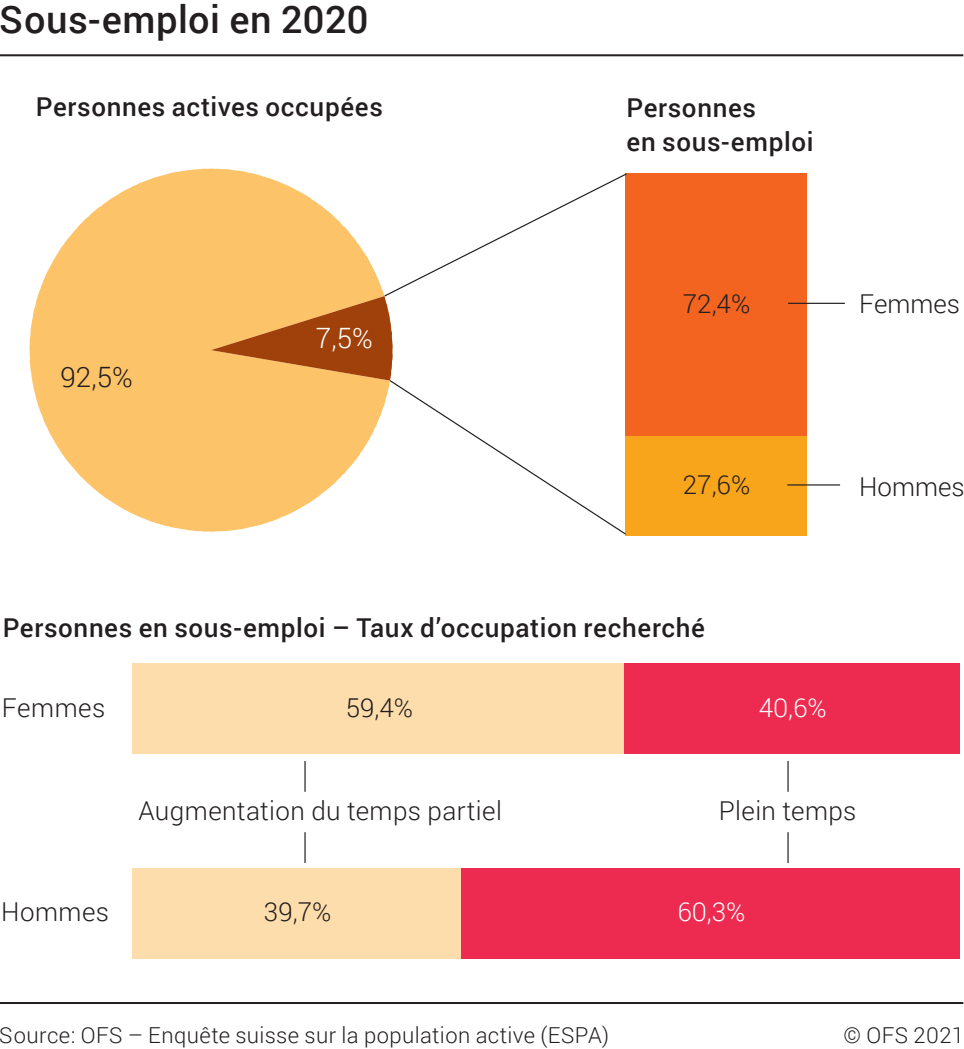
<style>
.page{position:relative;width:964px;height:1049px;background:#fff}
.page>*{position:absolute;margin:0;border:0;box-sizing:border-box;transform-origin:0 0}
.t1{font:500 38px "Roboto";letter-spacing:.01em;color:#231f20}
.t2{font:300 28px "Roboto";color:#231f20}
.t3{font:300 28px "Roboto";color:#fff}
.t4{font:500 26px/34px "Roboto";letter-spacing:.025em;color:#231f20}
.t5{font:300 26px "Roboto";letter-spacing:.015em;color:#231f20}
.t6{font:300 26px "Roboto";color:#fff}
.t7{font:300 22px "Roboto";letter-spacing:.02em;color:#231f20}
</style>
<div class="page">
<hr style="left:0;top:54px;width:963px;height:2px;background:#231f20">
<hr style="left:0;top:1002px;width:963px;height:2px;background:#231f20">
<div style="left:626px;top:435px;width:181px;height:101px;background:#f9a51b"></div>
<div style="left:626px;top:173px;width:181px;height:262px;background:#f36421"></div>
<div style="left:133px;top:664px;width:491px;height:90px;background:#feddac"></div>
<div style="left:624px;top:664px;width:335px;height:90px;background:#ed2a4f"></div>
<div style="left:133px;top:868px;width:328px;height:90px;background:#feddac"></div>
<div style="left:461px;top:868px;width:499px;height:90px;background:#ed2a4f"></div>
<hr style="left:787px;top:761px;width:2px;height:31px;background:#231f20">
<hr style="left:787px;top:832px;width:2px;height:31px;background:#231f20">
<hr style="left:304px;top:761px;width:2px;height:31px;background:#231f20">
<hr style="left:304px;top:832px;width:2px;height:31px;background:#231f20">
<hr style="left:787px;top:484px;width:53px;height:2px;background:#231f20">
<hr style="left:788px;top:303px;width:57px;height:1px;background:#231f20">
<svg style="left:390px;top:173px;width:238px;height:363px"></svg>
<svg style="left:29px;top:169px;width:361px;height:363px;fill:#fdc368"></svg>
<svg style="left:211px;top:296px;width:182px;height:85px;background:#ce823b"></svg>
<h1 class="t1" style="left:0;top:-8px;width:370px">Sous-emploi en 2020</h1>
<p class="t4" style="left:36px;top:88px;width:348px">Personnes actives occupées</p>
<p class="t4" style="left:626px;top:90px;width:188px">Personnes<br>en sous-emploi</p>
<p class="t2" style="left:60px;top:358px;width:74px">92,5%</p>
<p class="t3" style="left:316px;top:318px;width:59px">7,5%</p>
<p class="t5" style="left:683px;top:285px;width:69px">72,4%</p>
<p class="t5" style="left:683px;top:467px;width:69px">27,6%</p>
<p class="t5" style="left:859px;top:285px;width:102px">Femmes</p>
<p class="t5" style="left:859px;top:469px;width:107px">Hommes</p>
<p class="t4" style="left:3px;top:610px;width:704px">Personnes en sous-emploi – Taux d’occupation recherché</p>
<p class="t5" style="left:2px;top:690px;width:105px">Femmes</p>
<p class="t5" style="left:346px;top:690px;width:69px">59,4%</p>
<p class="t6" style="left:759px;top:690px;width:70px">40,6%</p>
<p class="t5" style="left:138px;top:793px;width:365px">Augmentation du temps partiel</p>
<p class="t5" style="left:719px;top:793px;width:139px">Plein temps</p>
<p class="t5" style="left:1px;top:894px;width:110px">Hommes</p>
<p class="t5" style="left:264px;top:894px;width:69px">39,7%</p>
<p class="t6" style="left:677px;top:894px;width:70px">60,3%</p>
<p class="t7" style="left:0;top:1020px;width:611px">Source: OFS – Enquête suisse sur la population active (ESPA)</p>
<p class="t7" style="left:843px;top:1020px;width:122px">© OFS 2021</p>
</div>
